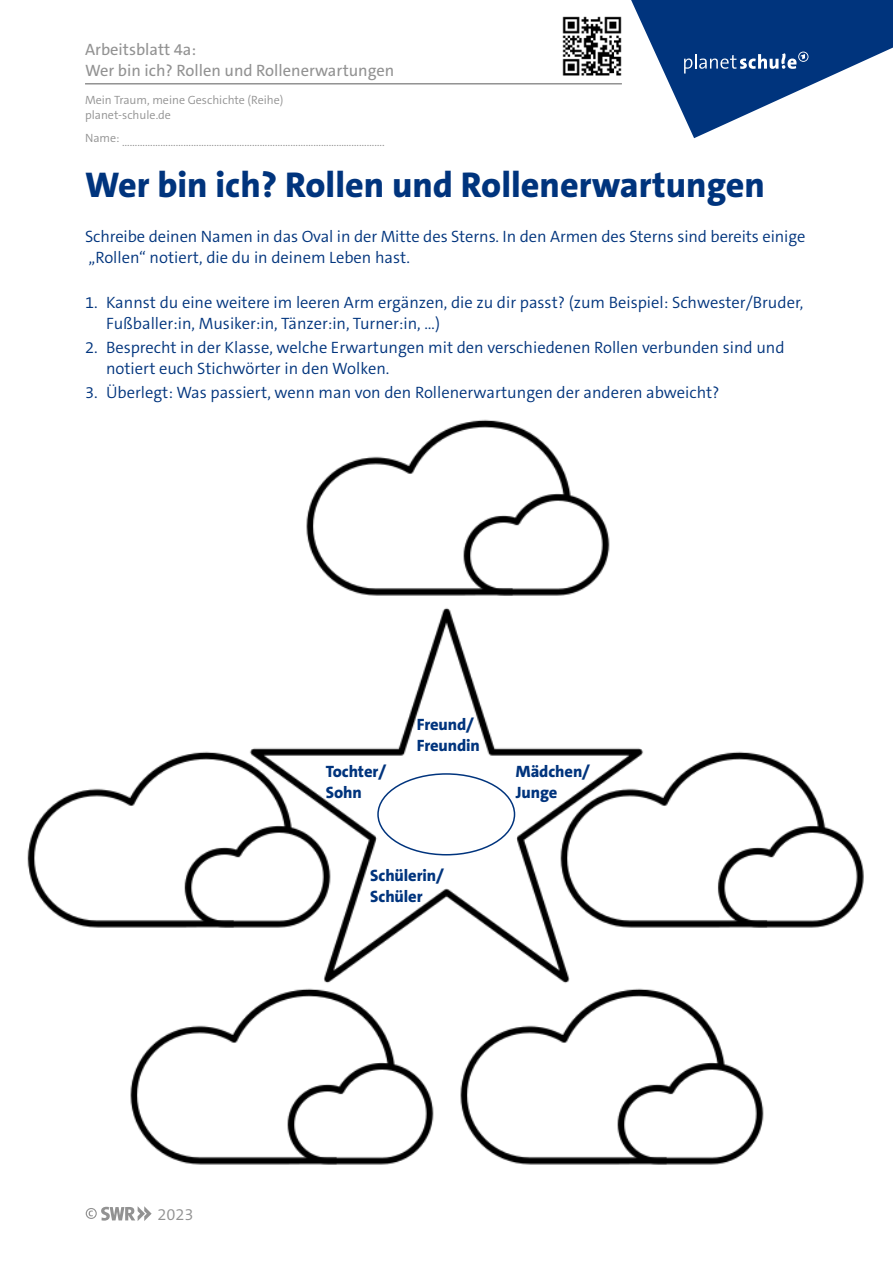
<style>
.page{position:relative;width:893px;height:1263px;background:#fff}
.page>*{position:absolute;margin:0;border:0;box-sizing:border-box;transform-origin:0 0}
.t1{font:800 36px "The Sans C5";color:#00347d}
.t2{font:300 16.5px/21px "The Sans C5";color:#00347d}
.t3{font:800 16.5px/21px "The Sans C5";letter-spacing:-.005em;color:#00347d}
.t4{font:16.5px/21px "The Sans C5";color:#929292}
.t5{font:300 16.5px "The Sans C5";color:#929292}
.t6{font:300 12px/15px "The Sans C5";color:#929292}
</style>
<div class="page">
<svg style="left:631px;top:0;width:262px;height:138px"></svg>
<hr style="left:85px;top:83px;width:537px;height:2px;background:#929292">
<img style="left:372px;top:724px;width:125px;height:112px">
<img style="left:306px;top:419px;width:304px;height:305px">
<img style="left:475px;top:840px;width:289px;height:325px">
<img style="left:85px;top:836px;width:390px;height:385px">
<img style="left:27px;top:598px;width:345px;height:458px">
<img style="left:497px;top:598px;width:367px;height:458px">
<div style="left:377px;top:773px;width:138px;height:82px;border:2px solid #00347d;border-radius:50%"></div>
<img style="left:562px;top:16px;width:60px;height:60px">
<p class="t4" style="left:85px;top:39px;width:311px">Arbeitsblatt 4a:<br>Wer bin ich? Rollen und Rollenerwartungen</p>
<p class="t6" style="left:85px;top:93px;width:200px">Mein Traum, meine Geschichte (Reihe) planet-schule.de</p>
<p class="t6" style="left:85px;top:135px;width:41px">Name: ......................................................................................................</p>
<p class="t6" style="left:382px;top:135px;width:4px">.</p>
<h1 class="t1" style="left:85px;top:161px;width:681px">Wer bin ich? Rollen und Rollenerwartungen</h1>
<p class="t2" style="left:85px;top:226px;width:722px">Schreibe deinen Namen in das Oval in der Mitte des Sterns. In den Armen des Sterns sind bereits einige „Rollen“ notiert, die du in deinem Leben hast.</p>
<p class="t2" style="left:106px;top:292px;width:699px;text-indent:-21px">1. Kannst du eine weitere im leeren Arm ergänzen, die zu dir passt? (zum Beispiel: Schwester/Bruder,<br>Fußballer:in, Musiker:in, Tänzer:in, Turner:in, …)</p>
<p class="t2" style="left:106px;top:337px;width:680px;text-indent:-21px">2. Besprecht in der Klasse, welche Erwartungen mit den verschiedenen Rollen verbunden sind und notiert euch Stichwörter in den Wolken.</p>
<p class="t2" style="left:85px;top:382px;width:636px">3. Überlegt: Was passiert, wenn man von den Rollenerwartungen der anderen abweicht?</p>
<p class="t3" style="left:417px;top:714px;width:65px">Freund/<br>Freundin</p>
<p class="t3" style="left:326px;top:761px;width:62px">Tochter/<br>Sohn</p>
<p class="t3" style="left:516px;top:761px;width:76px">Mädchen/<br>Junge</p>
<p class="t5" style="left:157px;top:1204px;width:38px">2023</p>
<p class="t3" style="left:370px;top:865px;width:75px">Schülerin/<br>Schüler</p>
</div>
